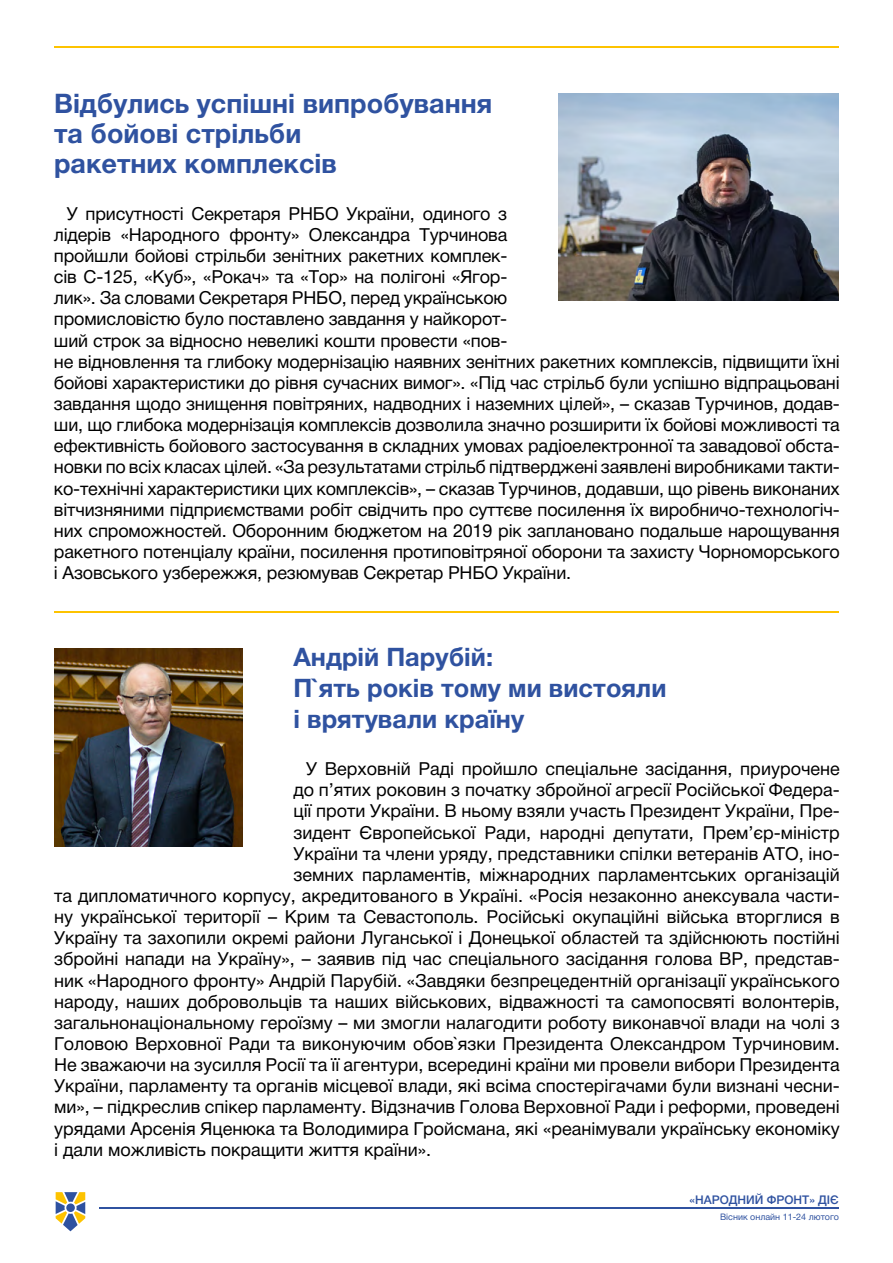
<style>
.page{position:relative;width:893px;height:1263px;background:#fff}
.page>*{position:absolute;margin:0;border:0;box-sizing:border-box;transform-origin:0 0}
.t1{font:27px/30px "Helvetica 7 Bold";color:#2f52a0}
.t2{font:25.5px/30.6px "Helvetica 7 Bold";color:#2f52a0}
.t3{font:18px/21.1px "Helvetica 5 Normal";color:#000}
.t4{font:12px "Helvetica 6 Medium";color:#2f52a0}
.t5{font:9px "Helvetica 5 Normal";color:#2f52a0}
</style>
<div class="page">
<hr style="left:54px;top:47px;width:785px;height:1px;background:#fdc300">
<hr style="left:100px;top:1208px;width:739px;height:1px;background:#2f52a0">
<svg style="left:55px;top:1192px;width:31px;height:40px"></svg>
<img style="left:54px;top:648px;width:188px;height:198px">
<hr style="left:54px;top:611px;width:785px;height:1px;background:#fdc300">
<img style="left:558px;top:94px;width:281px;height:207px">
<h1 class="t1" style="left:54px;top:88px;width:440px">Відбулись успішні випробування та бойові стрільби<br>ракетних комплексів</h1>
<p class="t3" style="left:54px;top:203px;width:787px;text-indent:13px">У присутності Секретаря РНБО України, одиного з<br>лідерів «Народного фронту» Олександра Турчинова<br>пройшли бойові стрільби зенітних ракетних комплек-<br>сів С-125, «Куб», «Рокач» та «Тор» на полігоні «Ягор-<br>лик». За словами Секретаря РНБО, перед українською<br>промисловістю було поставлено завдання у найкорот-<br>ший строк за відносно невеликі кошти провести «пов-<br>не відновлення та глибоку модернізацію наявних зенітних ракетних комплексів, підвищити їхні бойові характеристики до рівня сучасних вимог». «Під час стрільб були успішно відпрацьовані завдання щодо знищення повітряних, надводних і наземних цілей», – сказав Турчинов, додав&shy;ши, що глибока модернізація комплексів дозволила значно розширити їх бойові можливості та ефективність бойового застосування в складних умовах радіоелектронної та завадової обста&shy;новки по всіх класах цілей. «За результатами стрільб підтверджені заявлені виробниками такти&shy;ко-технічні характеристики цих комплексів», – сказав Турчинов, додавши, що рівень виконаних вітчизняними підприємствами робіт свідчить про суттєве посилення їх виробничо-технологіч&shy;них спроможностей. Оборонним бюджетом на 2019 рік заплановано подальше нарощування ракетного потенціалу країни, посилення протиповітряної оборони та захисту Чорноморського і Азовського узбережжя, резюмував Секретар РНБО України.</p>
<h2 class="t2" style="left:293px;top:642px;width:375px">Андрій Парубій:<br>П`ять років тому ми вистояли і врятували країну</h2>
<p class="t3" style="left:306px;top:758px;width:535px">У Верховній Раді пройшло спеціальне засідання, приурочене</p>
<p class="t3" style="left:293px;top:779px;width:548px">до п’ятих роковин з початку збройної агресії Російської Федера-</p>
<p class="t3" style="left:293px;top:801px;width:548px">ції проти України. В ньому взяли участь Президент України, Пре-</p>
<p class="t3" style="left:293px;top:822px;width:548px">зидент Європейської Ради, народні депутати, Прем’єр-міністр</p>
<p class="t3" style="left:293px;top:843px;width:548px">України та члени уряду, представники спілки ветеранів АТО, іно-</p>
<p class="t3" style="left:293px;top:864px;width:548px">земних парламентів, міжнародних парламентських організацій</p>
<p class="t3" style="left:54px;top:885px;width:787px">та дипломатичного корпусу, акредитованого в Україні. «Росія незаконно анексувала части-</p>
<p class="t3" style="left:54px;top:906px;width:787px">ну української території – Крим та Севастополь. Російські окупаційні війська вторглися в</p>
<p class="t3" style="left:54px;top:927px;width:787px">Україну та захопили окремі райони Луганської і Донецької областей та здійснюють постійні</p>
<p class="t3" style="left:54px;top:949px;width:787px">збройні напади на Україну», – заявив під час спеціального засідання голова ВР, представ-</p>
<p class="t3" style="left:54px;top:970px;width:787px">ник «Народного фронту» Андрій Парубій. «Завдяки безпрецедентній організації українського</p>
<p class="t3" style="left:54px;top:991px;width:787px">народу, наших добровольців та наших військових, відважності та самопосвяті волонтерів,</p>
<p class="t3" style="left:54px;top:1012px;width:787px">загальнонаціональному героїзму – ми змогли налагодити роботу виконавчої влади на чолі з</p>
<p class="t3" style="left:54px;top:1033px;width:787px">Головою Верховної Ради та виконуючим обов`язки Президента Олександром Турчиновим.</p>
<p class="t3" style="left:54px;top:1054px;width:787px">Не зважаючи на зусилля Росії та її агентури, всередині країни ми провели вибори Президента</p>
<p class="t3" style="left:54px;top:1075px;width:787px">України, парламенту та органів місцевої влади, які всіма спостерігачами були визнані чесни-</p>
<p class="t3" style="left:54px;top:1097px;width:787px">ми», – підкреслив спікер парламенту. Відзначив Голова Верховної Ради і реформи, проведені</p>
<p class="t3" style="left:54px;top:1118px;width:787px">урядами Арсенія Яценюка та Володимира Гройсмана, які «реанімували українську економіку</p>
<p class="t3" style="left:54px;top:1139px;width:379px">і дали можливість покращити життя країни».</p>
<p class="t4" style="left:689px;top:1193px;width:151px">«НАРОДНИЙ ФРОНТ» ДІЄ</p>
<p class="t5" style="left:720px;top:1211px;width:120px">Вісник онлайн 11-24 лютого</p>
</div>
